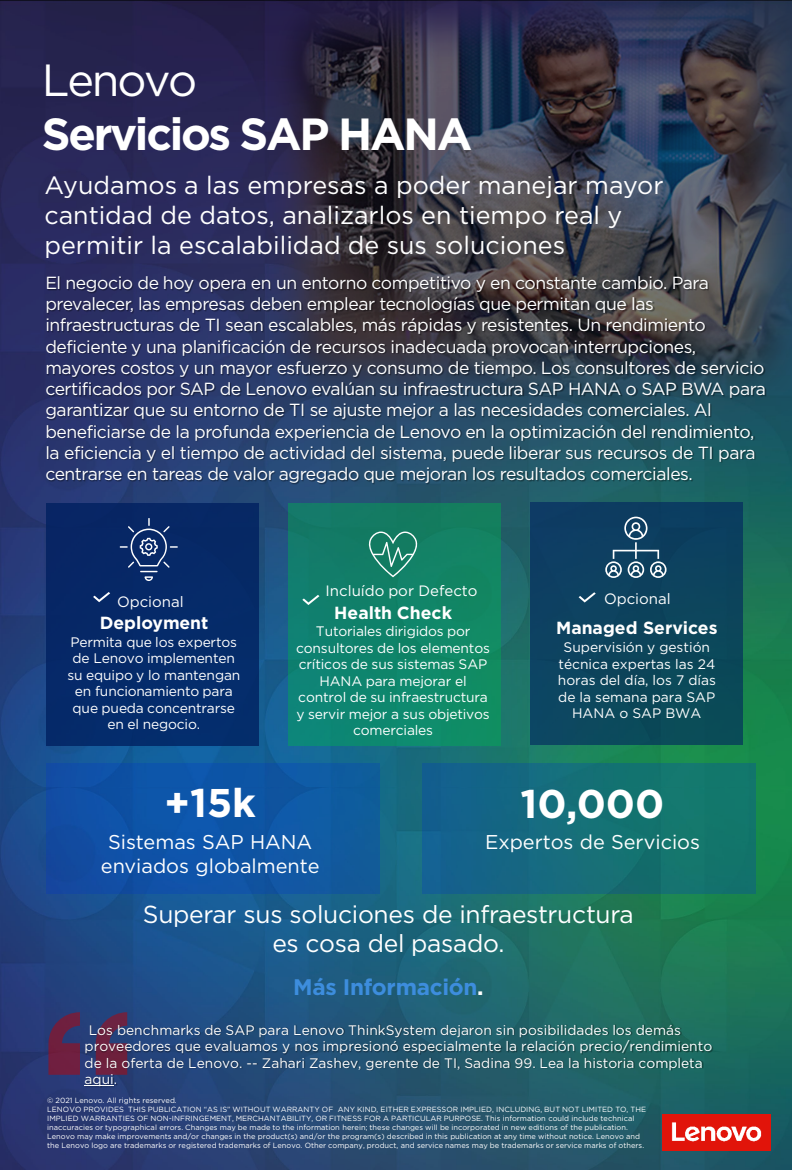
<style>
.page{position:relative;width:792px;height:1170px;background:#fff}
.page>*{position:absolute;margin:0;border:0;box-sizing:border-box;transform-origin:0 0}
.t1{font:700 45px/54.1px "Gotham";letter-spacing:-.05em;color:#fff}
.t2{font:700 40px "Gotham";color:#fff}
.t3{font:25px/30px "Gotham";color:#fff}
.t4{font:24.62px/29.4px "Gotham";letter-spacing:-.01em;color:#fff;text-align:center}
.t5{font:700 22.5px "Gotham";letter-spacing:-.015em;color:#3d8ddd}
.t6{font:20px/24.1px "Gotham";color:#fff;text-align:center}
.t7{font:17.5px/21.2px "Gotham";letter-spacing:-.025em;color:#fff}
.t8{font:700 17.5px "Gotham";color:#fff}
.t9{font:15px "Gotham";color:#fff}
.t10{font:13.75px/16.5px "Gotham";letter-spacing:-.005em;color:#fff;text-align:center}
.t11{font:7.5px "Gotham";color:#fff}
.s1{font-weight:400}
.s2{color:#fff}
</style>
<div class="page">
<div style="left:0;top:0;width:792px;height:1170px;background:#000;opacity:.11"></div>
<img style="left:34px;top:266px;width:692px;height:39px">
<img style="left:34px;top:287px;width:637px;height:21px">
<img style="left:34px;top:308px;width:689px;height:40px">
<img style="left:34px;top:329px;width:679px;height:21px">
<img style="left:34px;top:350px;width:747px;height:22px">
<img style="left:34px;top:372px;width:636px;height:21px">
<img style="left:670px;top:372px;width:48px;height:21px">
<img style="left:718px;top:372px;width:65px;height:39px">
<img style="left:34px;top:393px;width:695px;height:21px">
<img style="left:34px;top:414px;width:737px;height:21px">
<img style="left:34px;top:435px;width:739px;height:40px">
<img style="left:34px;top:456px;width:676px;height:40px">
<div style="left:46px;top:763px;width:334px;height:131px;background:#03c;opacity:.25"></div>
<div style="left:422px;top:763px;width:334px;height:131px;background:#03c;opacity:.25"></div>
<div style="left:530px;top:502px;width:212px;height:242px;background:#0d435e"></div>
<div style="left:288px;top:503px;width:213px;height:242px;background:#00b050;opacity:.43"></div>
<div style="left:47px;top:503px;width:212px;height:243px;background:#052a69"></div>
<svg style="left:302px;top:595px;width:17px;height:10px"></svg>
<svg style="left:93px;top:592px;width:17px;height:10px"></svg>
<svg style="left:579px;top:592px;width:17px;height:11px"></svg>
<svg style="left:96px;top:1012px;width:31px;height:4px"></svg>
<svg style="left:48px;top:1012px;width:32px;height:63px"></svg>
<img style="left:662px;top:1115px;width:108px;height:36px">
<img style="left:80px;top:1016px;width:28px;height:16px">
<img style="left:108px;top:1016px;width:87px;height:16px">
<img style="left:195px;top:1016px;width:55px;height:16px">
<img style="left:250px;top:1016px;width:89px;height:16px">
<img style="left:339px;top:1016px;width:92px;height:16px">
<img style="left:431px;top:1016px;width:264px;height:16px">
<img style="left:76px;top:1032px;width:650px;height:32px">
<img style="left:76px;top:1049px;width:162px;height:32px">
<img style="left:238px;top:1049px;width:15px;height:32px">
<img style="left:253px;top:1049px;width:47px;height:32px">
<img style="left:300px;top:1049px;width:49px;height:32px">
<img style="left:349px;top:1049px;width:107px;height:32px">
<img style="left:456px;top:1049px;width:50px;height:32px">
<img style="left:506px;top:1049px;width:211px;height:32px">
<img style="left:76px;top:1065px;width:29px;height:32px">
<img style="left:84px;top:1085px;width:21px;height:3px">
<svg style="left:85px;top:1086px;width:20px;height:1px"></svg>
<img style="left:105px;top:1065px;width:23px;height:32px">
<svg style="left:120px;top:518px;width:58px;height:63px"></svg>
<svg style="left:367px;top:532px;width:51px;height:45px"></svg>
<svg style="left:605px;top:517px;width:62px;height:61px"></svg>
<h2 class="t1" style="left:42px;top:52px;width:432px"><span class="s1">Lenovo<br></span>Servicios SAP HANA</h2>
<p class="t3" style="left:44px;top:170px;width:621px">Ayudamos a las empresas a poder manejar mayor cantidad de datos, analizarlos en tiempo real y permitir la escalabilidad de sus soluciones</p>
<p class="t7" style="left:45px;top:272px;width:722px">El negocio de hoy opera en un entorno competitivo y en constante cambio. Para prevalecer, las empresas deben emplear tecnologías que permitan que las infraestructuras de TI sean escalables, más rápidas y resistentes. Un rendimiento deficiente y una planificación de recursos inadecuada provocan interrupciones, mayores costos y un mayor esfuerzo y consumo de tiempo. Los consultores de servicio certificados por SAP de Lenovo evalúan su infraestructura SAP HANA o SAP BWA para garantizar que su entorno de TI se ajuste mejor a las necesidades comerciales. Al beneficiarse de la profunda experiencia de Lenovo en la optimización del rendimiento, la eficiencia y el tiempo de actividad del sistema, puede liberar sus recursos de TI para centrarse en tareas de valor agregado que mejoran los resultados comerciales.</p>
<p class="t9" style="left:117px;top:593px;width:68px">Opcional</p>
<p class="t8" style="left:100px;top:613px;width:110px">Deployment</p>
<p class="t10" style="left:68px;top:633px;width:174px">Permita que los expertos de Lenovo implementen su equipo y lo mantengan en funcionamiento para que pueda concentrarse en el negocio.</p>
<p class="t9" style="left:326px;top:582px;width:153px">Incluído por Defecto</p>
<p class="t8" style="left:334px;top:603px;width:119px">Health Check</p>
<p class="t10" style="left:296px;top:623px;width:195px">Tutoriales dirigidos por consultores de los elementos críticos de sus sistemas SAP<br>HANA para mejorar el control de su infraestructura y servir mejor a sus objetivos comerciales</p>
<p class="t9" style="left:604px;top:591px;width:68px">Opcional</p>
<p class="t8" style="left:556px;top:618px;width:163px">Managed Services</p>
<p class="t10" style="left:558px;top:639px;width:160px">Supervisión y gestión técnica expertas las 24 horas del día, los 7 días de la semana para SAP<br>HANA o SAP BWA</p>
<p class="t2" style="left:165px;top:780px;width:93px">+15k</p>
<p class="t6" style="left:101px;top:830px;width:220px">Sistemas SAP HANA enviados globalmente</p>
<p class="t2" style="left:521px;top:780px;width:145px">10,000</p>
<p class="t6" style="left:485px;top:830px;width:217px">Expertos de Servicios</p>
<p class="t4" style="left:143px;top:899px;width:492px">Superar sus soluciones de infraestructura es cosa del pasado.</p>
<p class="t5" style="left:293px;top:974px;width:192px">Más Información<span class="s2">.</span></p>
<p class="t10" style="left:85px;top:1021px;width:629px;text-align:left">Los benchmarks de SAP para Lenovo ThinkSystem dejaron sin posibilidades los demás proveedores que evaluamos y nos impresionó especialmente la relación precio/rendimiento de la oferta de Lenovo. -- Zahari Zashev, gerente de TI, Sadina 99. Lea la historia completa aqui.</p>
<p class="t11" style="left:47px;top:1097px;width:131px">© 2021 Lenovo. All rights reserved.</p>
<p class="t11" style="left:47px;top:1106px;width:601px">LENOVO PROVIDES THIS PUBLICATION “AS IS” WITHOUT WARRANTY OF ANY KIND, EITHER EXPRESSOR IMPLIED, INCLUDING, BUT NOT LIMITED TO, THE</p>
<p class="t11" style="left:47px;top:1115px;width:589px">IMPLIED WARRANTIES OF NON-INFRINGEMENT, MERCHANTABILITY, OR FITNESS FOR A PARTICULAR PURPOSE. This information could include technical</p>
<p class="t11" style="left:47px;top:1124px;width:582px">inaccuracies or typographical errors. Changes may be made to the information herein; these changes will be incorporated in new editions of the publication.</p>
<p class="t11" style="left:47px;top:1133px;width:594px">Lenovo may make improvements and/or changes in the product(s) and/or the program(s) described in this publication at any time without notice. Lenovo and</p>
<p class="t11" style="left:47px;top:1142px;width:599px">the Lenovo logo are trademarks or registered trademarks of Lenovo. Other company, product, and service names may be trademarks or service marks of others.</p>
</div>
